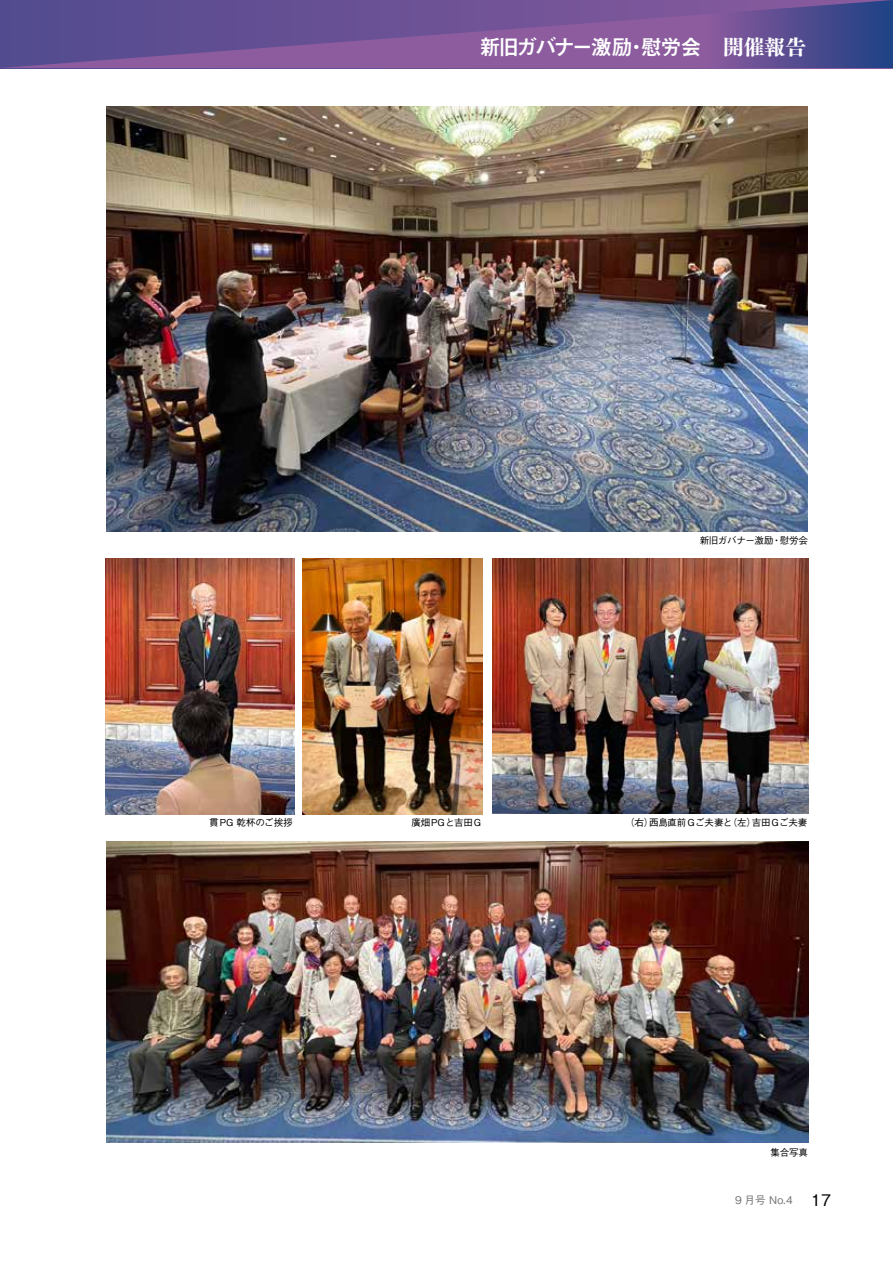
<style>
.page{position:relative;width:893px;height:1263px;background:#fff}
.page>*{position:absolute;margin:0;border:0;box-sizing:border-box;transform-origin:0 0}
.t1{font:700 21.3px "Mi Go MB1 Std De";letter-spacing:-.115em;color:#fff}
.t2{font:500 10.65px "Gothic BBB Pro";color:#727171}
.t3{font:500 9.6px "Gothic BBB Pro";letter-spacing:-.02em;color:#000}
.s1{font-family:"Tsuku BMD Min Std E";font-weight:400}
.s2{font-size:15.9px;color:#000}
</style>
<div class="page">
<svg style="left:1px;top:0;width:892px;height:68px;background:#6d5296"></svg>
<svg style="left:0;top:0;width:1px;height:68px"></svg>
<img style="left:107px;top:842px;width:701px;height:300px">
<img style="left:106px;top:106px;width:702px;height:425px">
<img style="left:492px;top:558px;width:317px;height:255px">
<img style="left:105px;top:558px;width:189px;height:256px">
<img style="left:302px;top:558px;width:180px;height:256px">
<h1 class="t1" style="left:479px;top:31px;width:328px">新旧ガバナー激励・慰労会　<span class="s1">開催報告</span></h1>
<p class="t3" style="left:209px;top:815px;width:85px">貫PG 乾杯のご挨拶</p>
<p class="t3" style="left:700px;top:532px;width:110px">新旧ガバナー激励・慰労会</p>
<p class="t3" style="left:411px;top:815px;width:71px">廣畑PGと吉田G</p>
<p class="t3" style="left:621px;top:815px;width:188px">　（右）西島直前Gご夫妻と（左）吉田Gご夫妻</p>
<p class="t3" style="left:770px;top:1144px;width:39px">集合写真</p>
<p class="t2" style="left:735px;top:1191px;width:98px">9 月号 No.4 <span class="s2">17</span></p>
</div>
